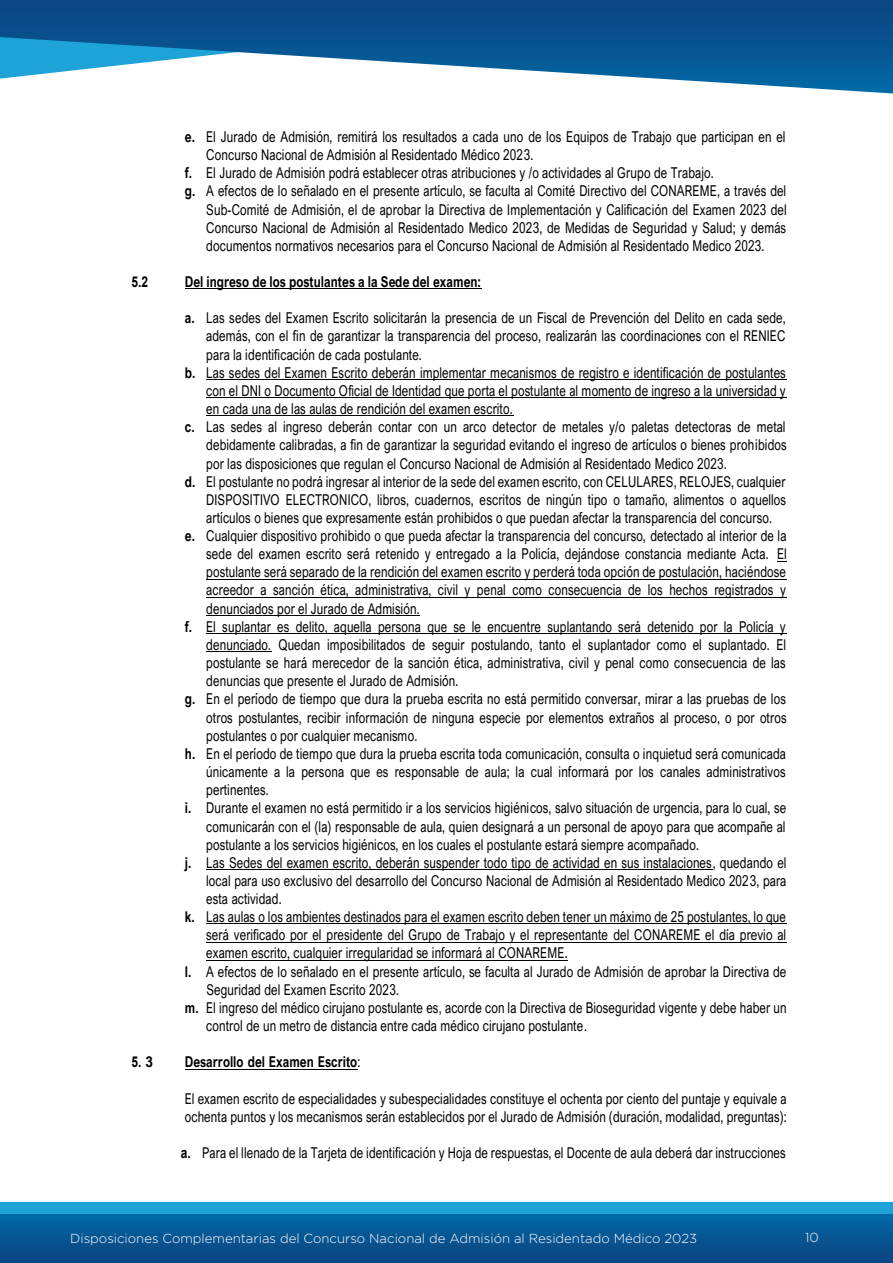
<style>
.page{position:relative;width:893px;height:1263px;background:#fff}
.page>*{position:absolute;margin:0;border:0;box-sizing:border-box;transform-origin:0 0}
.t1{font:15px/18.1px "Arial Nova";letter-spacing:.015em;color:#000;scale:.78 1}
.t2{font:700 15px "Arial Nova";letter-spacing:.005em;color:#000;scale:.8 1}
.t3{font:700 15px "Arial";color:#000;scale:.8 1}
.t4{font:300 13.05px "Gotham";color:#fff}
.s1{font-weight:700}
.s2{font-family:"Arial Nova"}
.s3{font-weight:400}
.s4{font-family:"Arial";font-weight:700}
</style>
<div class="page">
<div style="left:0;top:1202px;width:893px;height:50px;background:#1da3d8"></div>
<div style="left:0;top:1214px;width:893px;height:49px;background:linear-gradient(to bottom,#0169a3,#0d4381)"></div>
<svg style="left:0;top:0;width:893px;height:93px"></svg>
<hr style="left:185px;top:288px;width:296px;height:1px;background:#000">
<hr style="left:206px;top:379px;width:581px;height:1px;background:#000">
<hr style="left:206px;top:397px;width:581px;height:1px;background:#000">
<hr style="left:206px;top:415px;width:307px;height:1px;background:#000">
<hr style="left:206px;top:579px;width:581px;height:1px;background:#000">
<hr style="left:206px;top:597px;width:581px;height:1px;background:#000">
<hr style="left:206px;top:615px;width:214px;height:1px;background:#000">
<hr style="left:206px;top:633px;width:581px;height:1px;background:#000">
<hr style="left:206px;top:651px;width:65px;height:1px;background:#000">
<hr style="left:206px;top:869px;width:507px;height:1px;background:#000">
<hr style="left:206px;top:923px;width:581px;height:1px;background:#000">
<hr style="left:206px;top:942px;width:581px;height:1px;background:#000">
<hr style="left:206px;top:960px;width:362px;height:1px;background:#000">
<hr style="left:185px;top:1069px;width:173px;height:1px;background:#000">
<p class="t1" style="left:185px;top:128px;width:771px"><span class="s1">e.</span> El Jurado de Admisión, remitirá los resultados a cada uno de los Equipos de Trabajo que participan en el</p>
<p class="t1" style="left:206px;top:146px;width:421px">Concurso Nacional de Admisión al Residentado Médico 2023.</p>
<p class="t1" style="left:185px;top:164px;width:680px"><span class="s1">f.</span> El Jurado de Admisión podrá establecer otras atribuciones y /o actividades al Grupo de Trabajo.</p>
<p class="t1" style="left:185px;top:182px;width:772px"><span class="s1">g.</span> A efectos de lo señalado en el presente artículo, se faculta al Comité Directivo del CONAREME, a través del</p>
<p class="t1" style="left:206px;top:200px;width:746px">Sub-Comité de Admisión, el de aprobar la Directiva de Implementación y Calificación del Examen 2023 del</p>
<p class="t1" style="left:206px;top:218px;width:745px">Concurso Nacional de Admisión al Residentado Medico 2023, de Medidas de Seguridad y Salud; y demás</p>
<p class="t1" style="left:206px;top:236px;width:717px">documentos normativos necesarios para el Concurso Nacional de Admisión al Residentado Medico 2023.</p>
<p class="t3" style="left:132px;top:271px;width:22px">5.2</p>
<p class="t2" style="left:185px;top:273px;width:372px">Del ingreso de los postulantes a la Sede del examen:</p>
<p class="t1" style="left:185px;top:309px;width:772px"><span class="s1">a.</span> Las sedes del Examen Escrito solicitarán la presencia de un Fiscal de Prevención del Delito en cada sede,</p>
<p class="t1" style="left:206px;top:327px;width:744px">además, con el fin de garantizar la transparencia del proceso, realizarán las coordinaciones con el RENIEC</p>
<p class="t1" style="left:206px;top:345px;width:278px">para la identificación de cada postulante.</p>
<p class="t1" style="left:185px;top:363px;width:772px"><span class="s1">b.</span> Las sedes del Examen Escrito deberán implementar mecanismos de registro e identificación de postulantes</p>
<p class="t1" style="left:206px;top:382px;width:744px">con el DNI o Documento Oficial de Identidad que porta el postulante al momento de ingreso a la universidad y</p>
<p class="t1" style="left:206px;top:400px;width:394px">en cada una de las aulas de rendición del examen escrito.</p>
<p class="t1" style="left:185px;top:418px;width:771px"><span class="s1">c.</span> Las sedes al ingreso deberán contar con un arco detector de metales y/o paletas detectoras de metal</p>
<p class="t1" style="left:206px;top:436px;width:746px">debidamente calibradas, a fin de garantizar la seguridad evitando el ingreso de artículos o bienes prohibidos</p>
<p class="t1" style="left:206px;top:454px;width:669px">por las disposiciones que regulan el Concurso Nacional de Admisión al Residentado Medico 2023.</p>
<p class="t1" style="left:185px;top:472px;width:772px"><span class="s1">d.</span> El postulante no podrá ingresar al interior de la sede del examen escrito, con CELULARES, RELOJES, cualquier</p>
<p class="t1" style="left:206px;top:490px;width:745px">DISPOSITIVO ELECTRONICO, libros, cuadernos, escritos de ningún tipo o tamaño, alimentos o aquellos</p>
<p class="t1" style="left:206px;top:508px;width:727px">artículos o bienes que expresamente están prohibidos o que puedan afectar la transparencia del concurso.</p>
<p class="t1" style="left:185px;top:527px;width:773px"><span class="s1">e.</span> Cualquier dispositivo prohibido o que pueda afectar la transparencia del concurso, detectado al interior de la</p>
<p class="t1" style="left:206px;top:545px;width:746px">sede del examen escrito será retenido y entregado a la Policía, dejándose constancia mediante Acta. El</p>
<p class="t1" style="left:206px;top:563px;width:744px">postulante será separado de la rendición del examen escrito y perderá toda opción de postulación, haciéndose</p>
<p class="t1" style="left:206px;top:581px;width:744px">acreedor a sanción ética, administrativa, civil y penal como consecuencia de los hechos registrados y</p>
<p class="t1" style="left:206px;top:599px;width:275px">denunciados por el Jurado de Admisión.</p>
<p class="t1" style="left:185px;top:617px;width:772px"><span class="s1">f.</span> El suplantar es delito, aquella persona que se le encuentre suplantando será detenido por la Policía y</p>
<p class="t1" style="left:206px;top:636px;width:745px">denunciado. Quedan imposibilitados de seguir postulando, tanto el suplantador como el suplantado. El</p>
<p class="t1" style="left:206px;top:654px;width:744px">postulante se hará merecedor de la sanción ética, administrativa, civil y penal como consecuencia de las</p>
<p class="t1" style="left:206px;top:672px;width:325px">denuncias que presente el Jurado de Admisión.</p>
<p class="t1" style="left:185px;top:690px;width:772px"><span class="s1">g.</span> En el período de tiempo que dura la prueba escrita no está permitido conversar, mirar a las pruebas de los</p>
<p class="t1" style="left:206px;top:708px;width:746px">otros postulantes, recibir información de ninguna especie por elementos extraños al proceso, o por otros</p>
<p class="t1" style="left:206px;top:726px;width:272px">postulantes o por cualquier mecanismo.</p>
<p class="t1" style="left:185px;top:744px;width:772px"><span class="s1">h.</span> En el período de tiempo que dura la prueba escrita toda comunicación, consulta o inquietud será comunicada</p>
<p class="t1" style="left:206px;top:762px;width:744px">únicamente a la persona que es responsable de aula; la cual informará por los canales administrativos</p>
<p class="t1" style="left:206px;top:781px;width:82px">pertinentes.</p>
<p class="t1" style="left:185px;top:799px;width:772px"><span class="s1">i.</span> Durante el examen no está permitido ir a los servicios higiénicos, salvo situación de urgencia, para lo cual, se</p>
<p class="t1" style="left:206px;top:817px;width:744px">comunicarán con el (la) responsable de aula, quien designará a un personal de apoyo para que acompañe al</p>
<p class="t1" style="left:206px;top:835px;width:633px">postulante a los servicios higiénicos, en los cuales el postulante estará siempre acompañado.</p>
<p class="t1" style="left:185px;top:853px;width:773px"><span class="s1">j.</span> Las Sedes del examen escrito, deberán suspender todo tipo de actividad en sus instalaciones, quedando el</p>
<p class="t1" style="left:206px;top:871px;width:745px">local para uso exclusivo del desarrollo del Concurso Nacional de Admisión al Residentado Medico 2023, para</p>
<p class="t1" style="left:206px;top:890px;width:98px">esta actividad.</p>
<p class="t1" style="left:185px;top:908px;width:772px"><span class="s1">k.</span> Las aulas o los ambientes destinados para el examen escrito deben tener un máximo de 25 postulantes, lo que</p>
<p class="t1" style="left:206px;top:926px;width:745px">será verificado por el presidente del Grupo de Trabajo y el representante del CONAREME el día previo al</p>
<p class="t1" style="left:206px;top:944px;width:465px">examen escrito, cualquier irregularidad se informará al CONAREME.</p>
<p class="t1" style="left:185px;top:962px;width:773px"><span class="s1">l.</span> A efectos de lo señalado en el presente artículo, se faculta al Jurado de Admisión de aprobar la Directiva de</p>
<p class="t1" style="left:206px;top:980px;width:249px">Seguridad del Examen Escrito 2023.</p>
<p class="t1" style="left:185px;top:998px;width:773px"><span class="s1">m.</span> El ingreso del médico cirujano postulante es, acorde con la Directiva de Bioseguridad vigente y debe haber un</p>
<p class="t1" style="left:206px;top:1016px;width:489px">control de un metro de distancia entre cada médico cirujano postulante.</p>
<p class="t3" style="left:132px;top:1051px;width:28px">5. <span class="s2">3</span></p>
<p class="t2" style="left:185px;top:1053px;width:221px">Desarrollo del Examen Escrito<span class="s3">:</span></p>
<p class="t1" style="left:185px;top:1089px;width:773px">El examen escrito de especialidades y subespecialidades constituye el ochenta por ciento del puntaje y equivale a ochenta puntos y los mecanismos serán establecidos por el Jurado de Admisión (duración, modalidad, preguntas):</p>
<p class="t1" style="left:181px;top:1144px;width:777px"><span class="s4">a.</span> Para el llenado de la Tarjeta de identificación y Hoja de respuestas, el Docente de aula deberá dar instrucciones</p>
<p class="t4" style="left:805px;top:1230px;width:15px">10</p>
<p class="t4" style="left:814px;top:1238px;width:6px">1</p>
</div>
